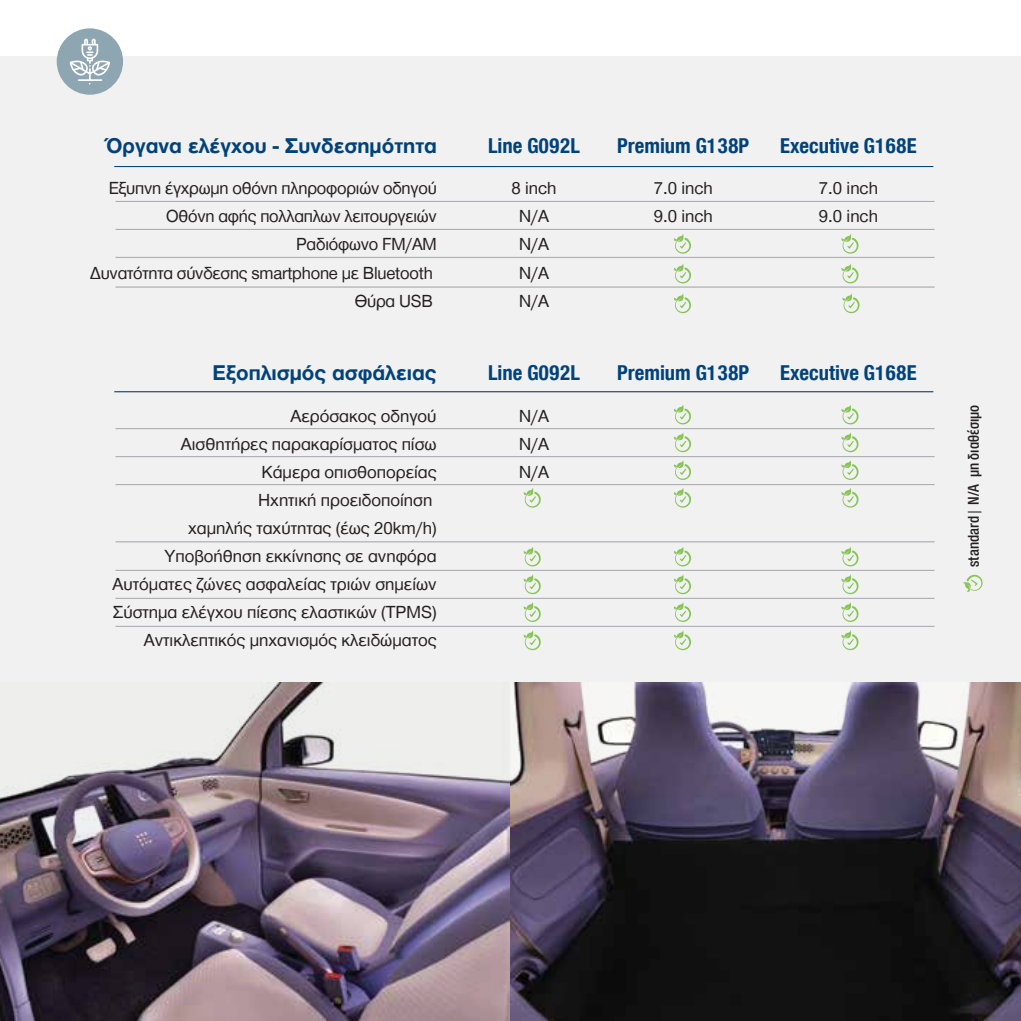
<style>
.page{position:relative;width:1021px;height:1021px;background:#fff}
.page>*{position:absolute;margin:0;border:0;box-sizing:border-box;transform-origin:0 0}
.t1{font:700 22px "CF Helvetica Cond";color:#00427a}
.t2{font:700 22px "CF Helvetica";color:#00427a}
.t3{font:18px/28px "CF Helvetica";color:#231f20;text-align:right}
.t4{font:500 16px "CF Helvetica Cond";color:#231f20}
</style>
<div class="page">
<div style="left:0;top:57px;width:1020px;height:963px;background:#f1f1f2"></div>
<hr style="left:114px;top:166px;width:819px;height:1px;background:#00427a">
<hr style="left:116px;top:201px;width:818px;height:1px;background:#a7a9ac">
<hr style="left:116px;top:229px;width:818px;height:1px;background:#a7a9ac">
<hr style="left:116px;top:257px;width:818px;height:1px;background:#a7a9ac">
<hr style="left:116px;top:287px;width:818px;height:1px;background:#a7a9ac">
<hr style="left:114px;top:391px;width:819px;height:1px;background:#00427a">
<hr style="left:116px;top:428px;width:818px;height:1px;background:#a7a9ac">
<hr style="left:116px;top:456px;width:818px;height:1px;background:#a7a9ac">
<hr style="left:116px;top:484px;width:818px;height:1px;background:#a7a9ac">
<hr style="left:116px;top:570px;width:818px;height:1px;background:#a7a9ac">
<hr style="left:116px;top:598px;width:818px;height:1px;background:#a7a9ac">
<hr style="left:116px;top:626px;width:818px;height:1px;background:#a7a9ac">
<hr style="left:116px;top:541px;width:818px;height:1px;background:#a7a9ac">
<div style="left:57px;top:28px;width:66px;height:67px;background:#8ea5b2;border-radius:50%"></div>
<svg style="left:70px;top:39px;width:40px;height:45px"></svg>
<img style="left:0;top:682px;width:1020px;height:338px">
<svg style="left:674px;top:234px;width:17px;height:20px"></svg>
<svg style="left:674px;top:264px;width:17px;height:19px"></svg>
<svg style="left:841px;top:234px;width:17px;height:20px"></svg>
<svg style="left:841px;top:264px;width:17px;height:19px"></svg>
<svg style="left:674px;top:293px;width:17px;height:20px"></svg>
<svg style="left:842px;top:293px;width:17px;height:20px"></svg>
<svg style="left:674px;top:405px;width:17px;height:19px"></svg>
<svg style="left:674px;top:432px;width:17px;height:20px"></svg>
<svg style="left:674px;top:460px;width:17px;height:20px"></svg>
<svg style="left:841px;top:404px;width:17px;height:20px"></svg>
<svg style="left:841px;top:432px;width:17px;height:20px"></svg>
<svg style="left:841px;top:460px;width:17px;height:20px"></svg>
<svg style="left:963px;top:575px;width:19px;height:17px"></svg>
<svg style="left:674px;top:488px;width:17px;height:19px"></svg>
<svg style="left:674px;top:547px;width:17px;height:19px"></svg>
<svg style="left:674px;top:574px;width:17px;height:20px"></svg>
<svg style="left:674px;top:602px;width:17px;height:20px"></svg>
<svg style="left:674px;top:630px;width:17px;height:20px"></svg>
<svg style="left:523px;top:488px;width:17px;height:19px"></svg>
<svg style="left:523px;top:546px;width:17px;height:20px"></svg>
<svg style="left:523px;top:574px;width:17px;height:20px"></svg>
<svg style="left:523px;top:602px;width:17px;height:20px"></svg>
<svg style="left:523px;top:630px;width:17px;height:20px"></svg>
<svg style="left:841px;top:488px;width:17px;height:19px"></svg>
<svg style="left:841px;top:546px;width:17px;height:20px"></svg>
<svg style="left:841px;top:574px;width:17px;height:20px"></svg>
<svg style="left:841px;top:602px;width:17px;height:20px"></svg>
<svg style="left:841px;top:630px;width:17px;height:20px"></svg>
<p class="t2" style="left:107px;top:134px;width:332px">Όργανα ελέγχου - Συνδεσηµότητα</p>
<p class="t1" style="left:488px;top:134px;width:93px">Line G092L</p>
<p class="t1" style="left:617px;top:134px;width:134px">Premium G138P</p>
<p class="t1" style="left:780px;top:134px;width:138px">Executive G168E</p>
<p class="t3" style="left:90px;top:174px;width:348px">Εξυπνη έγχρωµη οθόνη πληροφοριών οδηγού<br>Οθόνη αφής πολλαπλων λειτουργειών<br>Ραδιόφωνο FM/ΑΜ<br>∆υνατότητα σύνδεσης smartphone µε Bluetooth<br>Θύρα USB</p>
<p class="t3" style="left:511px;top:174px;width:47px;text-align:center">8 inch<br>N/A<br>N/A<br>N/A<br>N/A</p>
<p class="t3" style="left:653px;top:174px;width:61px;text-align:left">7.0 inch<br>9.0 inch</p>
<p class="t3" style="left:818px;top:174px;width:61px;text-align:left">7.0 inch<br>9.0 inch</p>
<p class="t2" style="left:212px;top:361px;width:226px">Εξοπλισµός ασφάλειας</p>
<p class="t1" style="left:488px;top:361px;width:93px">Line G092L</p>
<p class="t1" style="left:617px;top:361px;width:134px">Premium G138P</p>
<p class="t1" style="left:780px;top:361px;width:138px">Executive G168E</p>
<p class="t3" style="left:113px;top:401px;width:325px">Αερόσακος οδηγού<br>Αισθητήρες παρακαρίσµατος πίσω<br>Κάµερα οπισθοπορείας<br>Ηχητική προειδοποίηση<br>χαµηλής ταχύτητας (έως 20km/h)<br>Υποβοήθηση εκκίνησης σε ανηφόρα<br>Αυτόµατες ζώνες ασφαλείας τριών σηµείων<br>Σύστηµα ελέγχου πίεσης ελαστικών (TPMS)<br>Αντικλεπτικός µηχανισµός κλειδώµατος</p>
<p class="t3" style="left:519px;top:401px;width:31px;text-align:justify">N/A N/A N/A</p>
<p class="t4" style="left:965px;top:567px;width:163px;rotate:-90deg">standard| N/A µη διαθέσιµο</p>
</div>
